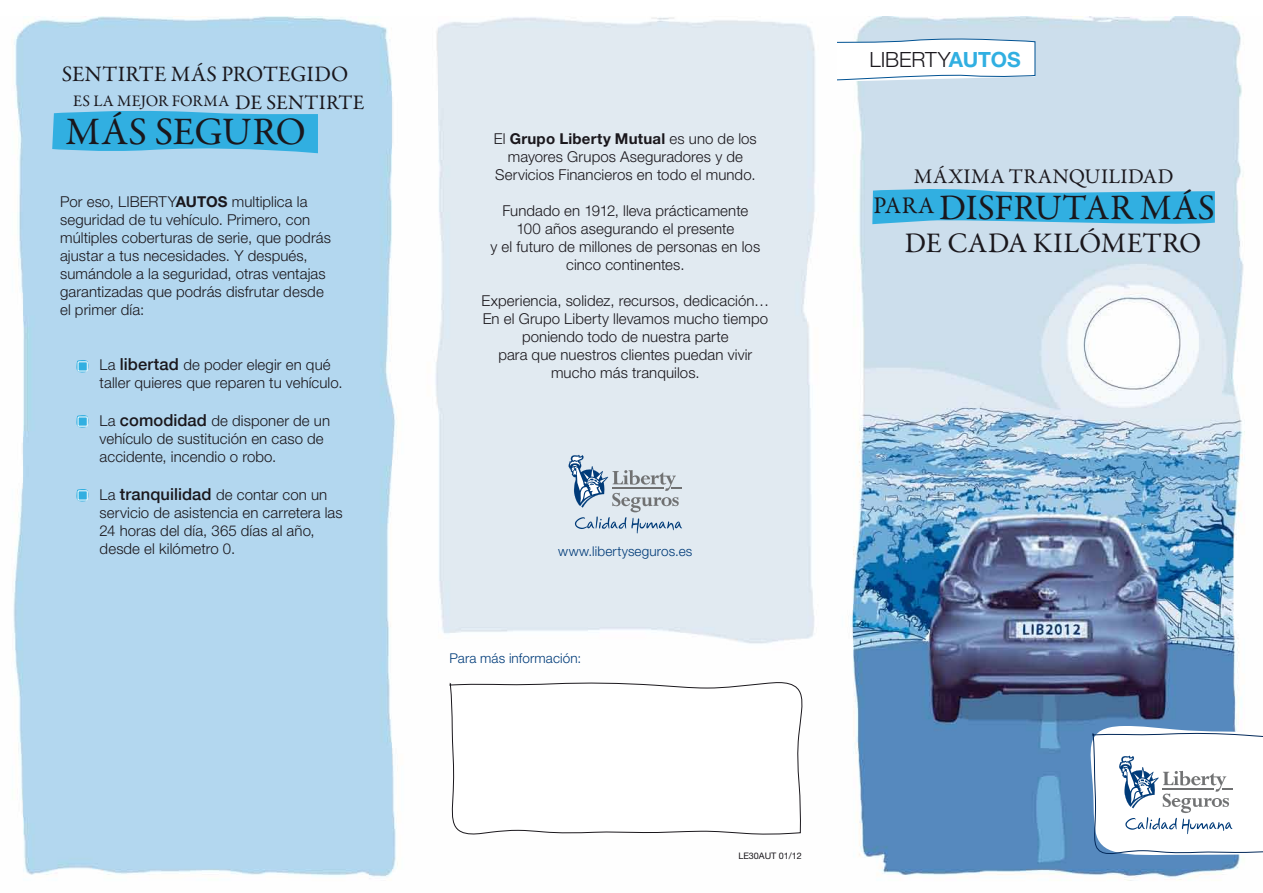
<style>
.page{position:relative;width:1263px;height:893px;background:#fff}
.page>*{position:absolute;margin:0;border:0;box-sizing:border-box;transform-origin:0 0}
.t1{font:39.15px "Garamond Premr Pro";letter-spacing:-.01em;color:#1a171c}
.t2{font:36px "Garamond Premr Pro";color:#1a171c}
.t3{font:28.5px "Garamond Premr Pro";letter-spacing:-.005em;color:#1a171c}
.t4{font:22.05px "Garamond Premr Pro";letter-spacing:.015em;color:#1a171c}
.t5{font:21px "Garamond Premr Pro";letter-spacing:.025em;color:#1a171c}
.t6{font:300 21px "Helvetica Neue";letter-spacing:-.005em;color:#1a171c}
.t7{font:16.2px "Garamond Premr Pro";letter-spacing:.01em;color:#1a171c}
.t8{font:300 15px/18px "Helvetica Neue";letter-spacing:.005em;color:#1a171c}
.t9{font:300 13.5px "Helvetica Neue";letter-spacing:.01em;color:#003b79}
.t10{font:9px "Helvetica Neue";color:#1a171c}
.s1{font-size:20.7px}
.s2{font-weight:700}
.s3{font-weight:500;font-size:16.5px}
.s4{font-weight:700;color:#31afe1}
</style>
<div class="page">
<img style="left:13px;top:17px;width:1232px;height:864px">
<svg style="left:449px;top:679px;width:354px;height:160px"></svg>
<svg style="left:568px;top:455px;width:114px;height:78px;background:#c0cdd9"></svg>
<svg style="left:872px;top:187px;width:343px;height:40px;background:#53b9e3"></svg>
<svg style="left:52px;top:109px;width:266px;height:44px;background:#45b5e3"></svg>
<svg style="left:837px;top:34px;width:199px;height:50px"></svg>
<svg style="left:76px;top:360px;width:14px;height:13px"></svg>
<div style="left:78px;top:362px;width:9px;height:9px;border:1px solid #fff"></div>
<svg style="left:76px;top:415px;width:14px;height:13px"></svg>
<div style="left:78px;top:417px;width:9px;height:9px;border:1px solid #fff"></div>
<svg style="left:76px;top:489px;width:14px;height:13px"></svg>
<div style="left:78px;top:491px;width:9px;height:9px;border:1px solid #fff"></div>
<svg style="left:1090px;top:726px;width:173px;height:132px"></svg>
<h3 class="t4" style="left:62px;top:61px;width:288px">SENTIRTE MÁS PROTEGIDO</h3>
<h1 class="t1" style="left:65px;top:108px;width:242px">MÁS SEGURO</h1>
<p class="t7" style="left:73px;top:91px;width:293px">ES LA MEJOR FORMA <span class="s1">DE SENTIRTE</span></p>
<p class="t8" style="left:60px;top:192px;width:272px">Por eso, LIBERTY<span class="s2">AUTOS</span> multiplica la seguridad de tu vehículo. Primero, con múltiples coberturas de serie, que podrás ajustar a tus necesidades. Y después, sumándole a la seguridad, otras ventajas garantizadas que podrás disfrutar desde el primer día:</p>
<p class="t8" style="left:100px;top:356px;width:245px">La <span class="s3">libertad</span> de poder elegir en qué taller quieres que reparen tu vehículo.</p>
<p class="t8" style="left:100px;top:412px;width:232px">La <span class="s3">comodidad</span> de disponer de un vehículo de sustitución en caso de accidente, incendio o robo.</p>
<p class="t8" style="left:100px;top:485px;width:245px">La <span class="s3">tranquilidad</span> de contar con un servicio de asistencia en carretera las<br>24 horas del día, 365 días al año, desde el kilómetro 0.</p>
<p class="t8" style="left:494px;top:129px;width:264px;text-align:center">El <span class="s2">Grupo Liberty Mutual</span> es uno de los mayores Grupos Aseguradores y de<br>Servicios Financieros en todo el mundo.</p>
<p class="t8" style="left:490px;top:201px;width:271px;text-align:center">Fundado en 1912, lleva prácticamente<br>100 años asegurando el presente<br>y el futuro de millones de personas en los cinco continentes.</p>
<p class="t8" style="left:481px;top:291px;width:289px;text-align:center">Experiencia, solidez, recursos, dedicación… En el Grupo Liberty llevamos mucho tiempo poniendo todo de nuestra parte<br>para que nuestros clientes puedan vivir mucho más tranquilos.</p>
<p class="t9" style="left:558px;top:543px;width:136px">www.libertyseguros.es</p>
<p class="t9" style="left:449px;top:650px;width:133px">Para más información:</p>
<h3 class="t6" style="left:870px;top:47px;width:153px">LIBERTY<span class="s4">AUTOS</span></h3>
<h3 class="t5" style="left:914px;top:164px;width:261px">MÁXIMA TRANQUILIDAD</h3>
<h2 class="t2" style="left:873px;top:186px;width:343px"><sup>PARA</sup> DISFRUTAR MÁS</h2>
<h3 class="t3" style="left:905px;top:226px;width:298px">DE CADA KILÓMETRO</h3>
<p class="t10" style="left:738px;top:850px;width:65px">LE30AUT 01/12</p>
</div>
